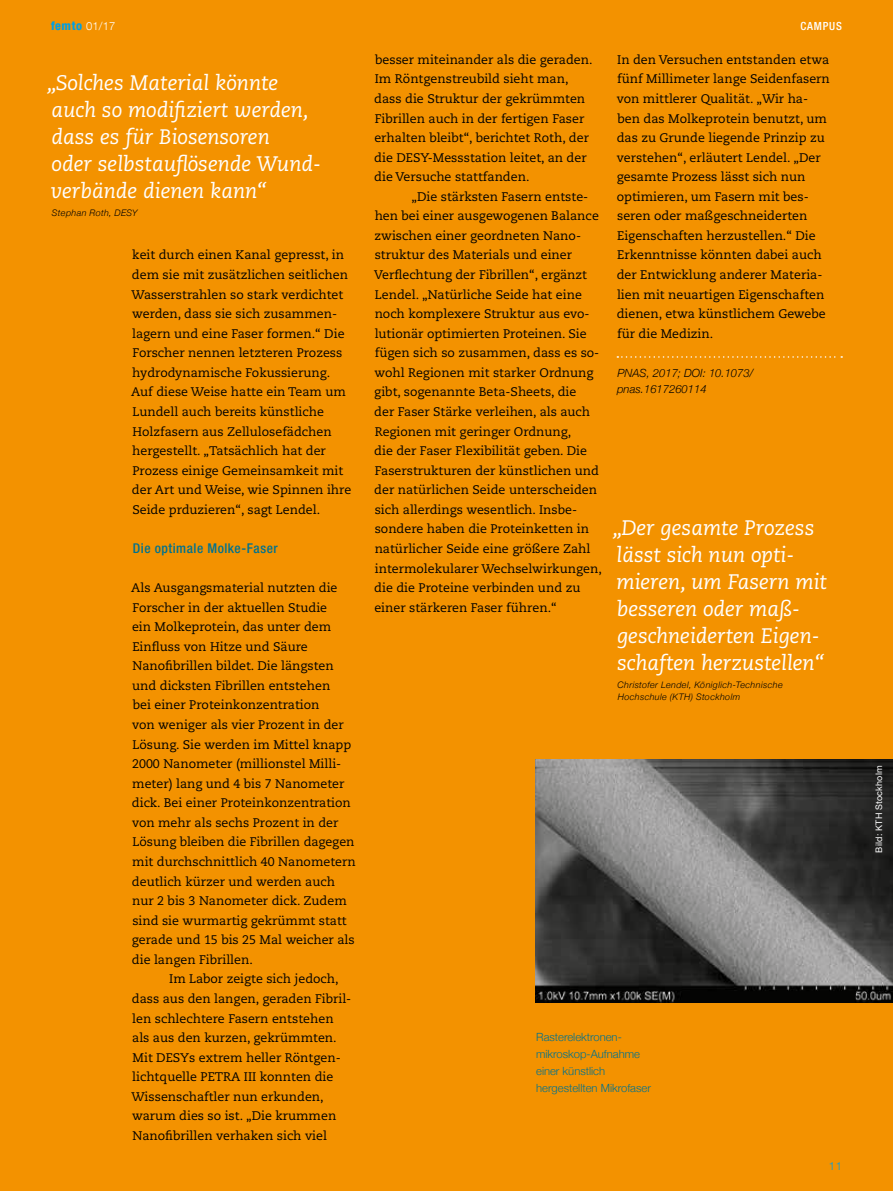
<style>
.page{position:relative;width:893px;height:1191px;background:#f39200}
.page>*{position:absolute;margin:0;border:0;box-sizing:border-box;transform-origin:0 0}
.t1{font:italic 21px/27px "Caecilia LT Std";color:#fff}
.t2{font:13.5px "Desy Neue Helvetica 67 Cond M";letter-spacing:.04em;color:#00728e}
.t3{font:12.45px/19.5px "Caecilia LT Std";color:#000}
.t4{font:12px "Desy Neue Helvetica 87 Cond H";letter-spacing:.05em;color:#009fe3}
.t5{font:300 11.25px/16.8px "Helvetica Neue";color:#00728e}
.t6{font:italic 300 11.25px/16.5px "Helvetica Neue";color:#000}
.t7{font:11.25px "Desy Neue Helvetica 67 Cond M";letter-spacing:.075em;color:#fff}
.t8{font:300 11.25px "Desy Neue Helvetica 45";color:#009fe3}
.t9{font:italic 300 9px/12px "Helvetica Neue";letter-spacing:.04em;color:#000}
.t10{font:9px "Desy Neue Helvetica 55 Roman";letter-spacing:.02em;color:#fff}
.s1{font-family:"Desy Neue Helvetica 45";font-weight:300;font-size:11.25px;color:#fff}
</style>
<div class="page">
<img style="left:536px;top:759px;width:357px;height:244px">
<svg style="left:617px;top:356px;width:225px;height:2px"></svg>
<p class="t4" style="left:51px;top:18px;width:66px">femto <span class="s1">01/17</span></p>
<p class="t7" style="left:800px;top:19px;width:43px">CAMPUS</p>
<h1 class="t1" style="left:46px;top:69px;width:276px">„Solches Material könnte auch so modifiziert werden, dass es für Biosensoren<br>oder selbstauflösende Wund&shy;verbände dienen kann“</h1>
<p class="t9" style="left:52px;top:206px;width:87px">Stephan Roth, DESY</p>
<p class="t3" style="left:131px;top:246px;width:222px">keit durch einen Kanal gepresst, in dem sie mit zusätzlichen seitlichen Wasserstrahlen so stark verdichtet werden, dass sie sich zusammen&shy;lagern und eine Faser formen.“ Die Forscher nennen letzteren Prozess hydrodynamische Fokussierung.<br>Auf diese Weise hatte ein Team um Lundell auch bereits künstliche Holzfasern aus Zellulosefädchen hergestellt. „Tatsächlich hat der Prozess einige Gemeinsamkeit mit der Art und Weise, wie Spinnen ihre Seide prduzieren“, sagt Lendel.</p>
<p class="t2" style="left:133px;top:540px;width:147px">Die optimale Molke-Faser</p>
<p class="t3" style="left:131px;top:578px;width:226px">Als Ausgangsmaterial nutzten die Forscher in der aktuellen Studie<br>ein Molkeprotein, das unter dem Einfluss von Hitze und Säure Nanofibrillen bildet. Die längsten und dicksten Fibrillen entstehen<br>bei einer Proteinkonzentration<br>von weniger als vier Prozent in der Lösung. Sie werden im Mittel knapp 2000 Nanometer (millionstel Milli&shy;meter) lang und 4 bis 7 Nanometer dick. Bei einer Proteinkonzentration von mehr als sechs Prozent in der Lösung bleiben die Fibrillen dagegen mit durchschnittlich 40 Nanometern deutlich kürzer und werden auch nur 2 bis 3 Nanometer dick. Zudem sind sie wurmartig gekrümmt statt gerade und 15 bis 25 Mal weicher als die langen Fibrillen.</p>
<p class="t3" style="left:132px;top:969px;width:221px;text-indent:38px">Im Labor zeigte sich jedoch, dass aus den langen, geraden Fibril&shy;len schlechtere Fasern entstehen als aus den kurzen, gekrümmten.<br>Mit DESYs extrem heller Röntgen&shy;lichtquelle PETRA III konnten die<br>Wissenschaftler nun erkunden, warum dies so ist. „Die krummen<br>Nanofibrillen verhaken sich viel</p>
<p class="t3" style="left:374px;top:50px;width:220px">besser miteinander als die geraden.<br>Im Röntgenstreubild sieht man, dass die Struktur der gekrümmten Fibrillen auch in der fertigen Faser erhalten bleibt“, berichtet Roth, der die DESY-Messstation leitet, an der die Versuche stattfanden.</p>
<p class="t3" style="left:374px;top:187px;width:229px;text-indent:38px">„Die stärksten Fasern entste&shy;hen bei einer ausgewogenen Balance zwischen einer geordneten Nano&shy;struktur des Materials und einer Verflechtung der Fibrillen“, ergänzt Lendel. „Natürliche Seide hat eine noch komplexere Struktur aus evo&shy;lutionär optimierten Proteinen. Sie fügen sich so zusammen, dass es so&shy;wohl Regionen mit starker Ordnung gibt, sogenannte Beta-Sheets, die<br>der Faser Stärke verleihen, als auch Regionen mit geringer Ordnung,<br>die der Faser Flexibilität geben. Die Faserstrukturen der künstlichen und der natürlichen Seide unterscheiden sich allerdings wesentlich. Insbe&shy;sondere haben die Proteinketten in natürlicher Seide eine größere Zahl intermolekularer Wechselwirkungen, die die Proteine verbinden und zu einer stärkeren Faser führen.“</p>
<p class="t3" style="left:617px;top:50px;width:215px">In den Versuchen entstanden etwa fünf Millimeter lange Seidenfasern von mittlerer Qualität. „Wir ha&shy;ben das Molkeprotein benutzt, um das zu Grunde liegende Prinzip zu verstehen“, erläutert Lendel. „Der gesamte Prozess lässt sich nun optimieren, um Fasern mit bes&shy;seren oder maßgeschneiderten<br>Eigenschaften herzustellen.“ Die<br>Erkenntnisse könnten dabei auch der Entwicklung anderer Materia&shy;lien mit neuartigen Eigenschaften dienen, etwa künstlichem Gewebe für die Medizin.</p>
<p class="t6" style="left:617px;top:364px;width:138px">PNAS, 2017; DOI: 10.1073/ pnas.1617260114</p>
<h1 class="t1" style="left:612px;top:514px;width:216px">„Der gesamte Prozess lässt sich nun opti&shy;mieren, um Fasern mit besseren oder maß&shy;geschneiderten Eigen&shy;schaften herzustellen“</h1>
<p class="t9" style="left:617px;top:678px;width:167px">Christofer Lendel, Königlich-Technische<br>Hochschule (KTH) Stockholm</p>
<p class="t5" style="left:536px;top:1028px;width:116px">Rasterelektronen&shy;mikroskop-Aufnahme einer künstlich hergestellten Mikrofaser</p>
<p class="t8" style="left:829px;top:1158px;width:15px">11</p>
<p class="t10" style="left:873px;top:852px;width:89px;rotate:-90deg">Bild: KTH Stockholm</p>
</div>
